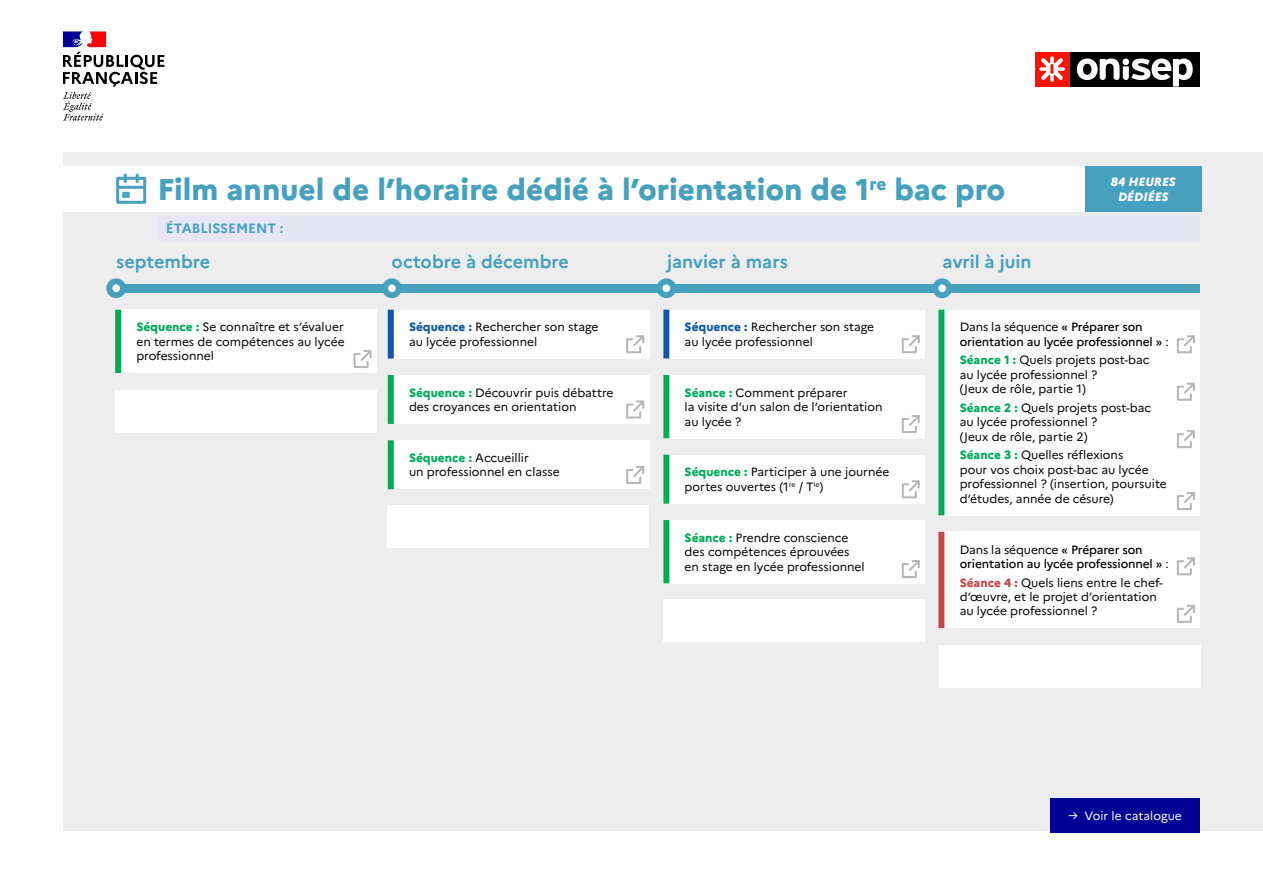
<style>
.page{position:relative;width:1263px;height:893px;background:#fff}
.page>*{position:absolute;margin:0;border:0;box-sizing:border-box;transform-origin:0 0}
.t1{font:800 30px "Marianne";color:#46a1bf}
.t2{font:700 18px "Marianne";color:#46a1bf}
.t3{font:700 13.5px "Marianne";color:#46a1bf}
.t4{font:12px/14.4px "Marianne";color:#000}
.t5{font:500 12px/14.4px "Marianne";letter-spacing:-.01em;color:#000}
.t6{font:12px "Marianne";color:#fff}
.t7{font:italic 800 12px/14.4px "Marianne";color:#fff;text-align:center}
.s1{font-weight:800;color:#00ab5a}
.s2{font-weight:800;color:#1157a6}
.s3{font-weight:400}
.s4{font-weight:800;color:#c74645}
</style>
<div class="page">
<div style="left:63px;top:152px;width:1200px;height:678px;background:#ededed"></div>
<div style="left:45px;top:166px;width:1155px;height:46px;background:#fff"></div>
<svg style="left:116px;top:174px;width:30px;height:30px"></svg>
<div style="left:1069px;top:52px;width:131px;height:35px;background:#000"></div>
<svg style="left:1077px;top:59px;width:116px;height:28px"></svg>
<div style="left:1034px;top:52px;width:35px;height:35px;background:#ff1200"></div>
<svg style="left:1039px;top:56px;width:26px;height:26px"></svg>
<div style="left:1085px;top:166px;width:116px;height:46px;background:#46a1bf"></div>
<div style="left:116px;top:284px;width:1084px;height:8px;background:#46a1bf"></div>
<div style="left:109px;top:281px;width:14px;height:14px;background:#fff;border-radius:50%"></div>
<div style="left:106px;top:278px;width:20px;height:20px;border:6px solid #46a1bf;border-radius:50%"></div>
<div style="left:935px;top:281px;width:14px;height:14px;background:#fff;border-radius:50%"></div>
<div style="left:932px;top:278px;width:20px;height:20px;border:6px solid #46a1bf;border-radius:50%"></div>
<div style="left:385px;top:281px;width:14px;height:14px;background:#fff;border-radius:50%"></div>
<div style="left:382px;top:278px;width:20px;height:20px;border:6px solid #46a1bf;border-radius:50%"></div>
<div style="left:659px;top:281px;width:14px;height:14px;background:#fff;border-radius:50%"></div>
<div style="left:656px;top:278px;width:20px;height:20px;border:6px solid #46a1bf;border-radius:50%"></div>
<div style="left:388px;top:310px;width:261px;height:49px;background:#fff"></div>
<div style="left:388px;top:310px;width:6px;height:49px;background:#1157a6"></div>
<svg style="left:626px;top:335px;width:18px;height:18px"></svg>
<div style="left:388px;top:375px;width:261px;height:49px;background:#fff"></div>
<div style="left:388px;top:375px;width:6px;height:49px;background:#00ab5a"></div>
<svg style="left:626px;top:400px;width:18px;height:18px"></svg>
<div style="left:388px;top:440px;width:261px;height:49px;background:#fff"></div>
<div style="left:388px;top:440px;width:6px;height:49px;background:#00ab5a"></div>
<svg style="left:626px;top:466px;width:18px;height:18px"></svg>
<div style="left:663px;top:310px;width:262px;height:49px;background:#fff"></div>
<div style="left:663px;top:310px;width:6px;height:49px;background:#1157a6"></div>
<svg style="left:902px;top:335px;width:18px;height:18px"></svg>
<div style="left:663px;top:375px;width:262px;height:63px;background:#fff"></div>
<div style="left:663px;top:375px;width:6px;height:63px;background:#00ab5a"></div>
<svg style="left:902px;top:415px;width:18px;height:18px"></svg>
<div style="left:663px;top:455px;width:262px;height:49px;background:#fff"></div>
<div style="left:663px;top:455px;width:6px;height:49px;background:#00ab5a"></div>
<svg style="left:902px;top:480px;width:18px;height:18px"></svg>
<div style="left:663px;top:520px;width:262px;height:63px;background:#fff"></div>
<div style="left:663px;top:520px;width:6px;height:63px;background:#00ab5a"></div>
<svg style="left:902px;top:560px;width:18px;height:18px"></svg>
<div style="left:938px;top:310px;width:262px;height:205px;background:#fff"></div>
<svg style="left:1177px;top:335px;width:18px;height:18px"></svg>
<svg style="left:1177px;top:383px;width:18px;height:18px"></svg>
<svg style="left:1177px;top:430px;width:18px;height:18px"></svg>
<div style="left:938px;top:310px;width:6px;height:205px;background:#00ab5a"></div>
<svg style="left:1177px;top:492px;width:18px;height:18px"></svg>
<div style="left:938px;top:532px;width:262px;height:96px;background:#fff"></div>
<svg style="left:1177px;top:557px;width:18px;height:18px"></svg>
<svg style="left:1177px;top:605px;width:18px;height:18px"></svg>
<div style="left:938px;top:532px;width:6px;height:96px;background:#c74645"></div>
<div style="left:115px;top:310px;width:262px;height:63px;background:#fff"></div>
<div style="left:115px;top:310px;width:6px;height:63px;background:#00ab5a"></div>
<svg style="left:354px;top:350px;width:18px;height:18px"></svg>
<div style="left:115px;top:390px;width:262px;height:43px;background:#fff"></div>
<div style="left:387px;top:506px;width:262px;height:42px;background:#fff"></div>
<div style="left:663px;top:600px;width:261px;height:42px;background:#fff"></div>
<div style="left:939px;top:645px;width:262px;height:43px;background:#fff"></div>
<div style="left:1050px;top:799px;width:150px;height:34px;background:#000095"></div>
<div style="left:157px;top:216px;width:1043px;height:25px;background:#e6e6f4"></div>
<svg style="left:62px;top:31px;width:103px;height:90px"></svg>
<h1 class="t1" style="left:157px;top:171px;width:849px">Film annuel de l’horaire dédié à l’orientation de 1<sup>re</sup> bac pro</h1>
<p class="t7" style="left:1111px;top:175px;width:66px">84 HEURES<br>DÉDIÉES</p>
<p class="t3" style="left:166px;top:220px;width:119px">ÉTABLISSEMENT :</p>
<h2 class="t2" style="left:116px;top:251px;width:95px">septembre</h2>
<h2 class="t2" style="left:392px;top:251px;width:179px">octobre à décembre</h2>
<h2 class="t2" style="left:667px;top:251px;width:122px">janvier à mars</h2>
<h2 class="t2" style="left:942px;top:251px;width:91px">avril à juin</h2>
<p class="t4" style="left:136px;top:320px;width:210px;text-align:justify"><span class="s1">Séquence :</span> Se connaître et s’évaluer en termes de compétences au lycée professionnel</p>
<p class="t4" style="left:409px;top:320px;width:191px"><span class="s2">Séquence :</span> Rechercher son stage au lycée professionnel</p>
<p class="t4" style="left:409px;top:385px;width:206px"><span class="s1">Séquence :</span> Découvrir puis débattre des croyances en orientation</p>
<p class="t4" style="left:409px;top:451px;width:152px"><span class="s1">Séquence :</span> Accueillir<br>un professionnel en classe</p>
<p class="t4" style="left:685px;top:320px;width:191px"><span class="s2">Séquence :</span> Rechercher son stage au lycée professionnel</p>
<p class="t4" style="left:685px;top:385px;width:199px"><span class="s1">Séance :</span> Comment préparer<br>la visite d’un salon de l’orientation au lycée ?</p>
<p class="t4" style="left:685px;top:465px;width:206px"><span class="s1">Séquence :</span> Participer à une journée portes ouvertes (1<sup>re</sup> / T<sup>le</sup>)</p>
<p class="t4" style="left:685px;top:530px;width:182px"><span class="s1">Séance :</span> Prendre conscience des compétences éprouvées en stage en lycée professionnel</p>
<p class="t5" style="left:960px;top:320px;width:210px"><span class="s3">Dans la séquence</span> « Préparer son orientation au lycée professionnel » <span class="s3">:</span></p>
<p class="t4" style="left:960px;top:353px;width:191px"><span class="s1">Séance 1 :</span> Quels projets post-bac au lycée professionnel ?<br>(Jeux de rôle, partie 1)</p>
<p class="t4" style="left:960px;top:400px;width:193px"><span class="s1">Séance 2 :</span> Quels projets post-bac au lycée professionnel ?<br>(Jeux de rôle, partie 2)</p>
<p class="t4" style="left:960px;top:448px;width:209px"><span class="s1">Séance 3 :</span> Quelles réflexions<br>pour vos choix post-bac au lycée professionnel ? (insertion, poursuite d’études, année de césure)</p>
<p class="t5" style="left:960px;top:542px;width:210px"><span class="s3">Dans la séquence</span> « Préparer son orientation au lycée professionnel » <span class="s3">:</span></p>
<p class="t4" style="left:960px;top:575px;width:205px"><span class="s4">Séance 4 :</span> Quels liens entre le chef&shy;d’œuvre, et le projet d’orientation au lycée professionnel ?</p>
<p class="t6" style="left:1068px;top:809px;width:115px">→ Voir le catalogue</p>
</div>
